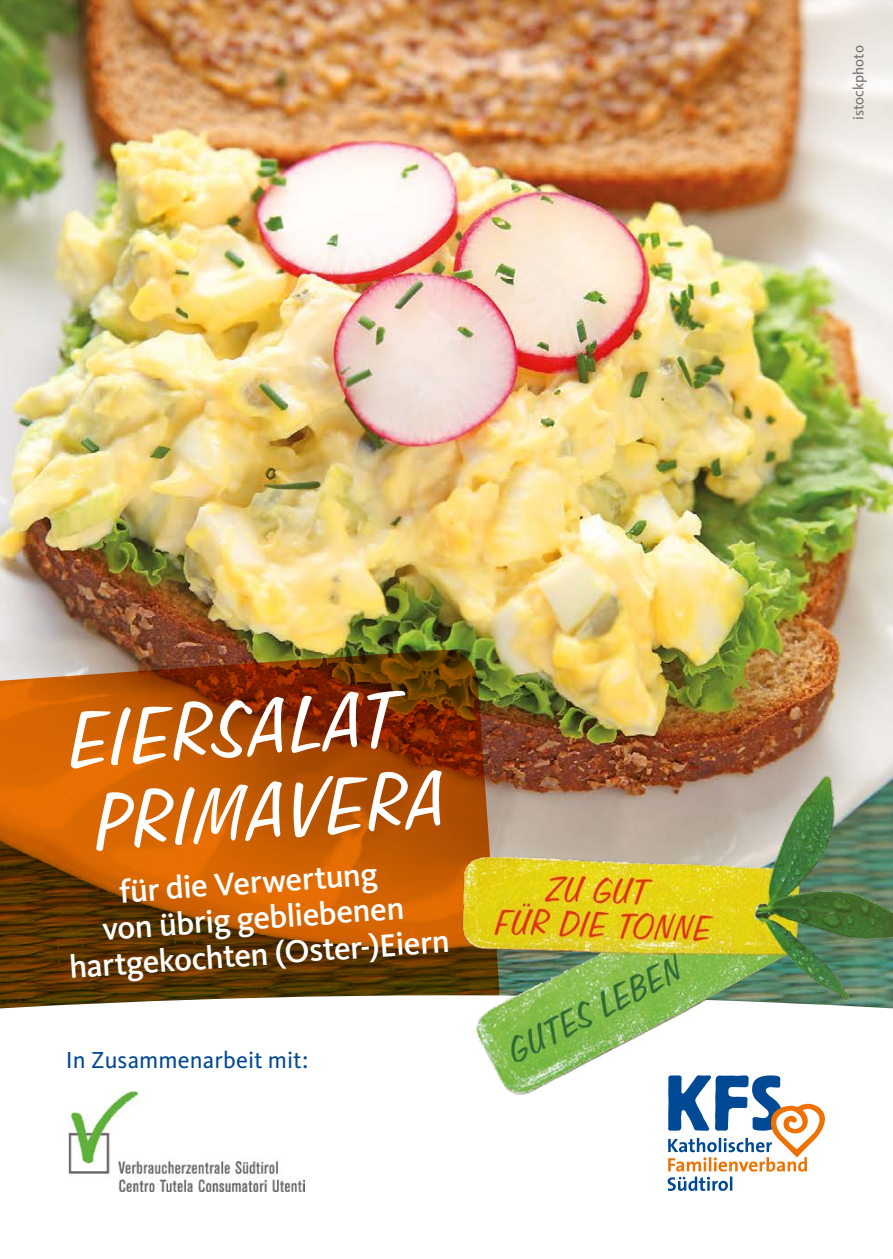
<style>
.page{position:relative;width:893px;height:1259px;background:#fff}
.page>*{position:absolute;margin:0;border:0;box-sizing:border-box;transform-origin:0 0}
.t1{font:90px/84px "Freehand 575 BT Regular B";color:#fff}
.t2{font:500 33px/36px "Kievit";color:#fff;text-align:center}
.t3{font:24px "Kievit";color:#004994}
.t4{font:15px "Kievit";color:#706f6f}
</style>
<div class="page">
<img style="left:0;top:0;width:893px;height:775px">
<svg style="left:0;top:647px;width:502px;height:348px;background:#a14f07"></svg>
<svg style="left:0;top:995px;width:668px;height:197px"></svg>
<svg style="left:668px;top:1095px;width:157px;height:96px"></svg>
<img style="left:460px;top:775px;width:433px;height:320px">
<img style="left:68px;top:1091px;width:236px;height:100px">
<h1 class="t1" style="left:66px;top:700px;width:375px;rotate:-4deg">EIERSALAT<br>PRIMAVERA</h1>
<p class="t2" style="left:63px;top:877px;width:383px;rotate:-4deg">für die Verwertung<br>von übrig gebliebenen hartgekochten (Oster-)Eiern</p>
<p class="t3" style="left:66px;top:1046px;width:244px">In Zusammenarbeit mit:</p>
<p class="t4" style="left:850px;top:120px;width:76px;rotate:-90deg">istockphoto</p>
</div>
